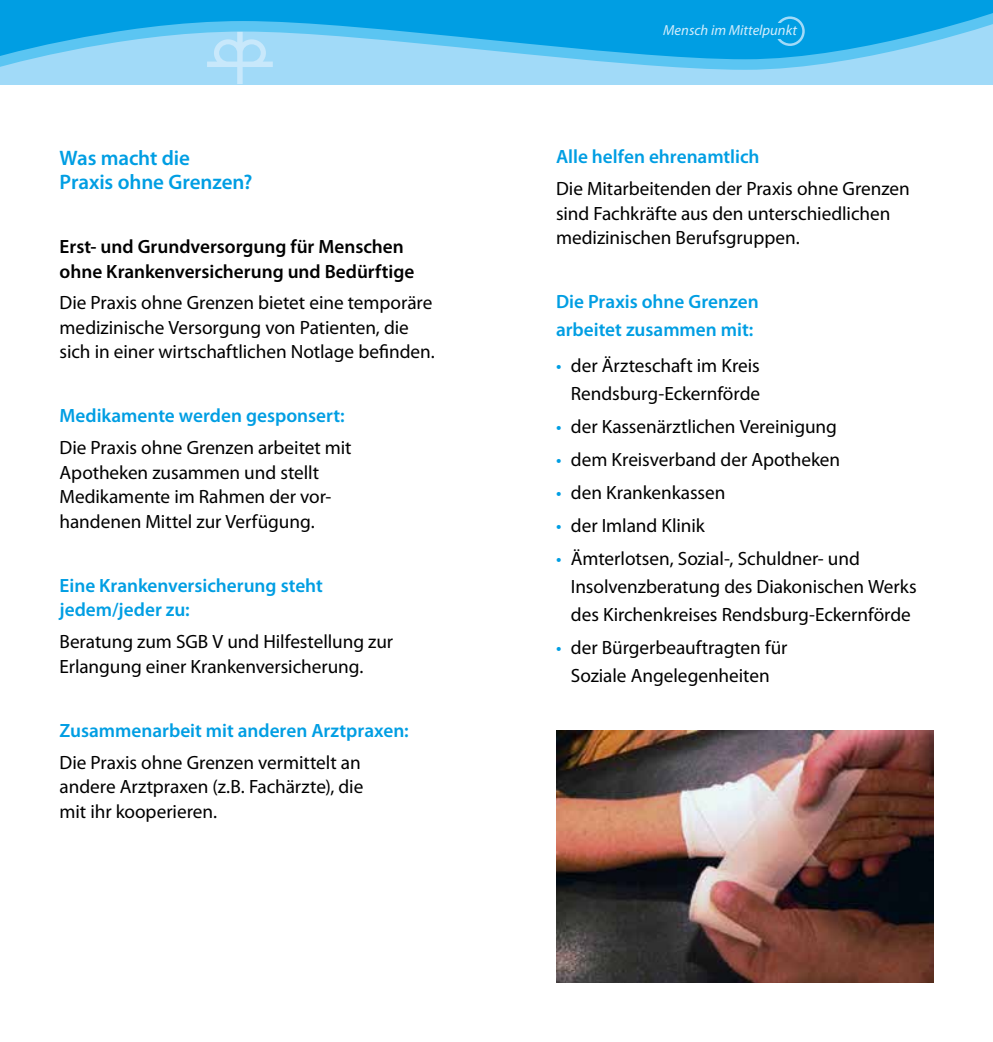
<style>
.page{position:relative;width:993px;height:1042px;background:#fff}
.page>*{position:absolute;margin:0;border:0;box-sizing:border-box;transform-origin:0 0}
.t1{font:600 21px/24.5px "Myriad Pro";letter-spacing:-.005em;color:#009ee3}
.t2{font:19.25px/24.5px "Myriad Pro";letter-spacing:-.005em;color:#000}
.t3{font:600 19.25px/24.5px "Myriad Pro";color:#009ee3}
.t4{font:600 19.25px/24.5px "Myriad Pro";color:#000}
.t5{font:italic 14.53px "Myriad Pro";color:#d4edfc}
.s1{color:#009ee3}
</style>
<div class="page">
<div style="left:0;top:0;width:992px;height:84px;background:#a1daf8"></div>
<hr style="left:0;top:0;width:992px;height:2px;background:#009ee3">
<img style="left:556px;top:730px;width:377px;height:252px">
<svg style="left:237px;top:76px;width:6px;height:8px"></svg>
<svg style="left:0;top:2px;width:992px;height:74px"></svg>
<p class="t1" style="left:60px;top:146px;width:194px">Was macht die<br>Praxis ohne Grenzen?</p>
<p class="t4" style="left:60px;top:235px;width:356px">Erst- und Grundversorgung für Menschen ohne Krankenversicherung und Bedürftige</p>
<p class="t2" style="left:60px;top:291px;width:376px">Die Praxis ohne Grenzen bietet eine temporäre medizinische Versorgung von Patienten, die sich in einer wirtschaftlichen Notlage befinden.</p>
<p class="t3" style="left:60px;top:404px;width:286px">Medikamente werden gesponsert:</p>
<p class="t2" style="left:60px;top:436px;width:293px">Die Praxis ohne Grenzen arbeitet mit<br>Apotheken zusammen und stellt<br>Medikamente im Rahmen der vor&shy;handenen Mittel zur Verfügung.</p>
<p class="t3" style="left:60px;top:573px;width:265px">Eine Krankenversicherung steht jedem/jeder zu:</p>
<p class="t2" style="left:60px;top:630px;width:335px">Beratung zum SGB V und Hilfestellung zur<br>Erlangung einer Krankenversicherung.</p>
<p class="t3" style="left:60px;top:718px;width:350px">Zusammenarbeit mit anderen Arztpraxen:</p>
<p class="t2" style="left:60px;top:750px;width:305px">Die Praxis ohne Grenzen vermittelt an andere Arztpraxen (z.B. Fachärzte), die mit ihr kooperieren.</p>
<p class="t5" style="left:663px;top:23px;width:135px">Mensch im Mittelpunkt</p>
<p class="t3" style="left:556px;top:145px;width:205px">Alle helfen ehrenamtlich</p>
<p class="t2" style="left:556px;top:177px;width:355px">Die Mitarbeitenden der Praxis ohne Grenzen sind Fachkräfte aus den unterschiedlichen medizinischen Berufsgruppen.</p>
<p class="t3" style="left:556px;top:288px;width:204px;line-height:28px">Die Praxis ohne Grenzen arbeitet zusammen mit:</p>
<p class="t2" style="left:556px;top:352px;width:205px;line-height:28px;text-align:right"><span class="s1">•</span> der Ärzteschaft im Kreis<br>Rendsburg-Eckernförde</p>
<p class="t2" style="left:556px;top:414px;width:282px"><span class="s1">•</span> der Kassenärztlichen Vereinigung</p>
<p class="t2" style="left:556px;top:447px;width:285px"><span class="s1">•</span> dem Kreisverband der Apotheken</p>
<p class="t2" style="left:556px;top:480px;width:171px"><span class="s1">•</span> den Krankenkassen</p>
<p class="t2" style="left:556px;top:513px;width:150px"><span class="s1">•</span> der Imland Klinik</p>
<p class="t2" style="left:570px;top:544px;width:347px;line-height:28px;text-indent:-15px"><span class="s1">•</span> Ämterlotsen, Sozial-, Schuldner- und<br>Insolvenzberatung des Diakonischen Werks des Kirchenkreises Rendsburg-Eckernförde</p>
<p class="t2" style="left:556px;top:633px;width:233px;line-height:28px;text-align:center"><span class="s1">•</span> der Bürgerbeauftragten für<br>Soziale Angelegenheiten</p>
</div>
